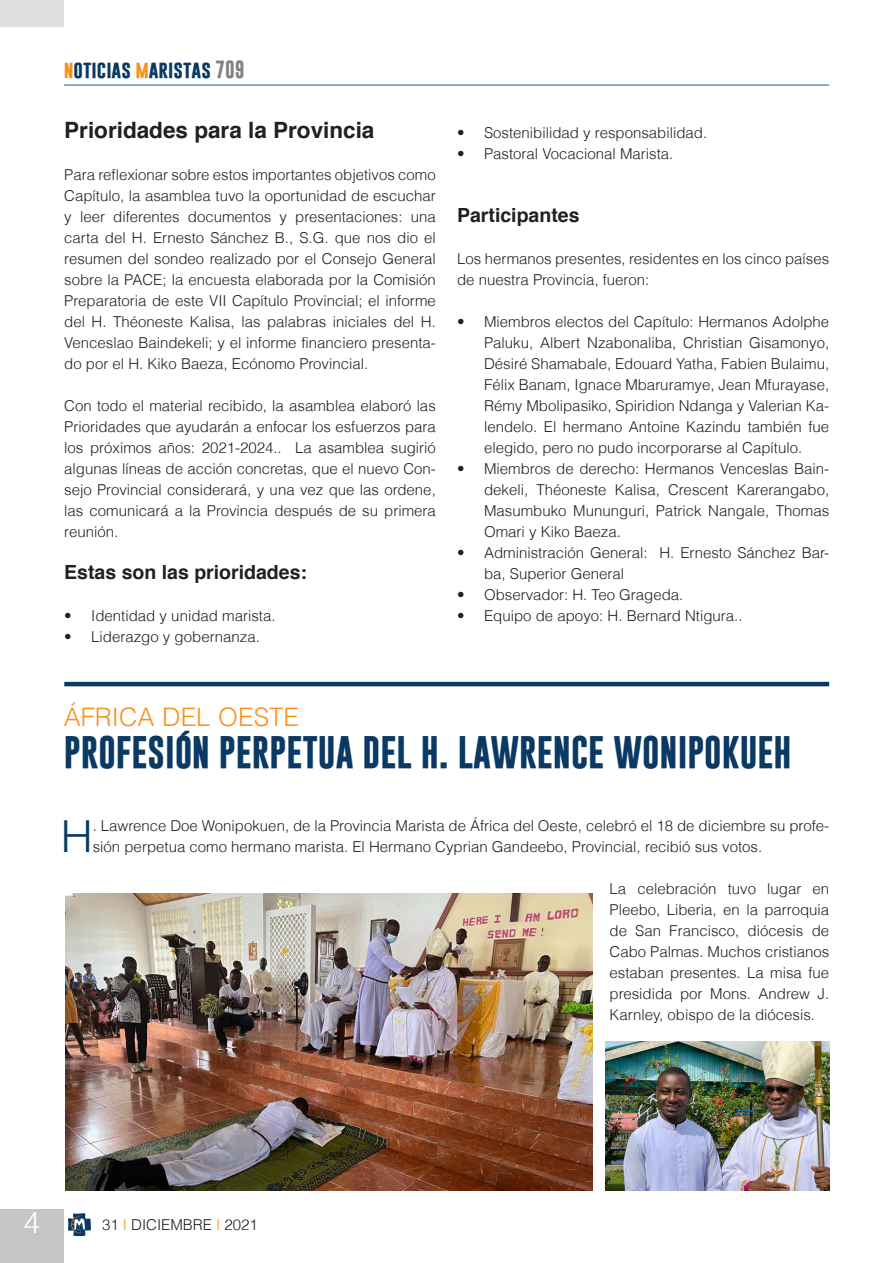
<style>
.page{position:relative;width:893px;height:1263px;background:#fff}
.page>*{position:absolute;margin:0;border:0;box-sizing:border-box;transform-origin:0 0}
.Testo_normal{font:300 44.25px "Helvetica";color:#0a3963}
.Titolo{font:700 33px "Gobold";color:#0a3963}
.t1{font:300 30px "Helvetica";color:#fff}
.Titolo_piccolo{font:300 25.5px "Helvetica";color:#f7931d}
.Testo_normal-2{font:700 22.5px "Helvetica";color:#231f20}
.Testo_normal-3{font:700 19.5px "Helvetica";color:#231f20}
.t2{font:700 18px "Gobold";color:#0a3963}
.Testo_normal-4{font:300 15px/21px "Helvetica";color:#231f20;text-align:justify}
.s1{color:#f7931d}
.s2{color:#808285}
</style>
<div class="page">
<div style="left:0;top:1209px;width:64px;height:54px;background:#c4c5c4"></div>
<hr style="left:64px;top:85px;width:765px;height:1px;background:#175d9e">
<svg style="left:68px;top:1213px;width:23px;height:23px"></svg>
<div style="left:0;top:0;width:64px;height:27px;background:#dddede"></div>
<hr style="left:64px;top:682px;width:765px;height:4px;background:#0a3963">
<img style="left:65px;top:893px;width:527px;height:298px">
<img style="left:606px;top:1042px;width:223px;height:149px">
<p class="t2" style="left:64px;top:57px;width:182px"><span class="s1">n</span>oticias <span class="s1">m</span>aristas <span class="s2">709</span></p>
<p class="Testo_normal-2" style="left:64px;top:112px;width:312px">Prioridades para la Provincia</p>
<p class="Testo_normal-4" style="left:64px;top:164px;width:373px">Para reflexionar sobre estos importantes objetivos como Capítulo, la asamblea tuvo la oportunidad de escuchar y leer diferentes documentos y presentaciones: una carta del H. Ernesto Sánchez B., S.G. que nos dio el resumen del sondeo realizado por el Consejo General sobre la PACE; la encuesta elaborada por la Comisión Preparatoria de este VII Capítulo Provincial; el informe del H. Théoneste Kalisa, las palabras iniciales del H.<br>Venceslao Baindekeli; y el informe financiero presenta&shy;do por el H. Kiko Baeza, Ecónomo Provincial.</p>
<p class="Testo_normal-4" style="left:64px;top:395px;width:373px">Con todo el material recibido, la asamblea elaboró las Prioridades que ayudarán a enfocar los esfuerzos para los próximos años: 2021-2024.. La asamblea sugirió algunas líneas de acción concretas, que el nuevo Con&shy;sejo Provincial considerará, y una vez que las ordene, las comunicará a la Provincia después de su primera reunión.</p>
<p class="Testo_normal-3" style="left:64px;top:556px;width:244px">Estas son las prioridades:</p>
<p class="Testo_normal-4" style="left:64px;top:605px;width:213px">• Identidad y unidad marista.</p>
<p class="Testo_normal-4" style="left:64px;top:626px;width:197px">• Liderazgo y gobernanza.</p>
<p class="Testo_normal-4" style="left:457px;top:122px;width:252px">• Sostenibilidad y responsabilidad.</p>
<p class="Testo_normal-4" style="left:457px;top:143px;width:218px">• Pastoral Vocacional Marista.</p>
<p class="Testo_normal-3" style="left:457px;top:199px;width:124px">Participantes</p>
<p class="Testo_normal-4" style="left:457px;top:248px;width:374px">Los hermanos presentes, residentes en los cinco países de nuestra Provincia, fueron:</p>
<p class="Testo_normal-4" style="left:484px;top:311px;width:347px;text-indent:-27px">• Miembros electos del Capítulo: Hermanos Adolphe Paluku, Albert Nzabonaliba, Christian Gisamonyo, Désiré Shamabale, Edouard Yatha, Fabien Bulaimu, Félix Banam, Ignace Mbaruramye, Jean Mfurayase, Rémy Mbolipasiko, Spiridion Ndanga y Valerian Ka&shy;lendelo. El hermano Antoine Kazindu también fue elegido, pero no pudo incorporarse al Capítulo.</p>
<p class="Testo_normal-4" style="left:484px;top:458px;width:347px;text-indent:-27px">• Miembros de derecho: Hermanos Venceslas Bain&shy;dekeli, Théoneste Kalisa, Crescent Karerangabo, Masumbuko Mununguri, Patrick Nangale, Thomas Omari y Kiko Baeza.</p>
<p class="Testo_normal-4" style="left:484px;top:542px;width:347px;text-indent:-27px">• Administración General: H. Ernesto Sánchez Bar&shy;ba, Superior General</p>
<p class="Testo_normal-4" style="left:457px;top:584px;width:228px">• Observador: H. Teo Grageda.</p>
<p class="Testo_normal-4" style="left:457px;top:605px;width:287px">• Equipo de apoyo: H. Bernard Ntigura..</p>
<p class="Titolo_piccolo" style="left:64px;top:701px;width:237px">ÁFRICA DEL OESTE</p>
<p class="Titolo" style="left:64px;top:731px;width:729px">PROFESIÓN PERPETUA DEL H. LAWRENCE WONIPOKUEH</p>
<p class="Testo_normal" style="left:61px;top:809px;width:33px">H</p>
<p class="Testo_normal-4" style="left:93px;top:815px;width:738px">. Lawrence Doe Wonipokuen, de la Provincia Marista de África del Oeste, celebró el 18 de diciembre su profe&shy;sión perpetua como hermano marista. El Hermano Cyprian Gandeebo, Provincial, recibió sus votos.</p>
<p class="Testo_normal-4" style="left:609px;top:878px;width:221px">La celebración tuvo lugar en Pleebo, Liberia, en la parroquia de San Francisco, diócesis de Cabo Palmas. Muchos cristianos estaban presentes. La misa fue presidida por Mons. Andrew J.<br>Karnley, obispo de la diócesis.</p>
<h3 class="t1" style="left:24px;top:1204px;width:18px">4</h3>
<p class="Testo_normal-4" style="left:102px;top:1214px;width:157px">31 <span class="s1">I</span> DICIEMBRE <span class="s1">I</span> 2021</p>
</div>
